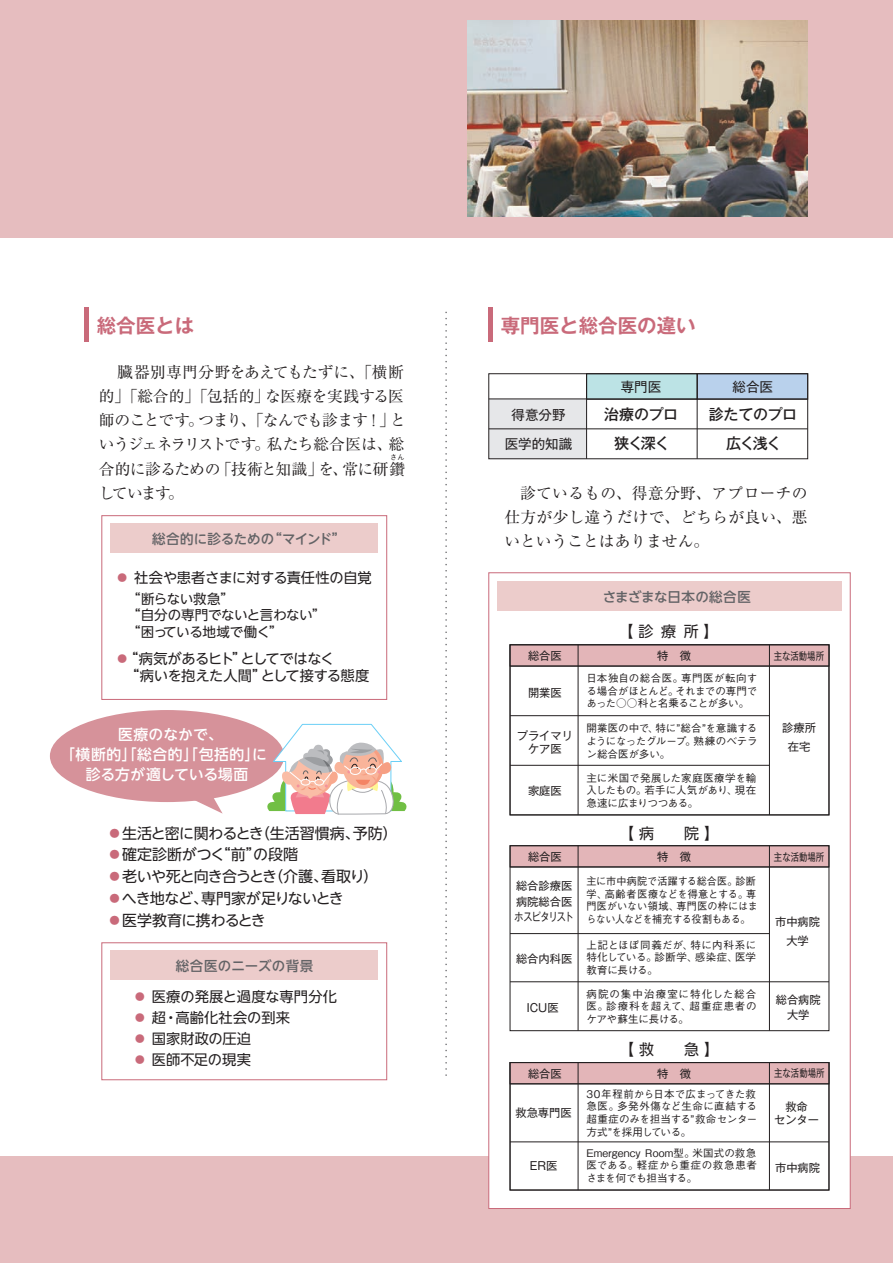
<style>
.page{position:relative;width:893px;height:1263px;background:#fff}
.page>*{position:absolute;margin:0;border:0;box-sizing:border-box;transform-origin:0 0}
.t1{font:700 19.5px "Gothic MB101 Pr 5 De";color:#c96a7a}
.t2{font:15.75px/24.2px "Ryumin Pr 5";letter-spacing:-.04em;color:#231f20}
.t3{font:15.75px/24.2px "Ryumin Pr 5";color:#231f20;text-align:justify}
.t4{font:15px "UD Shin Go NT Pro";letter-spacing:-.03em;color:#231f20}
.t5{font:15px "UD Shin Go NT Pro";letter-spacing:-.06em;color:#231f20}
.t6{font:500 15px "Gothic MB101 Pr 5";letter-spacing:-.05em;color:#231f20}
.t7{font:15px "UD Shin Go NT Pro";color:#231f20}
.t8{font:500 14.85px "UD Shin Go NT Pro";letter-spacing:.03em;color:#fff}
.t9{font:500 14.85px "UD Shin Go NT Pro";letter-spacing:-.01em;color:#fff}
.t10{font:14.25px/17.1px "UD Shin Go NT Pro";letter-spacing:-.01em;color:#231f20}
.t11{font:13.5px/16.5px "UD Shin Go NT Pro";letter-spacing:-.03em;color:#231f20}
.t12{font:500 13.5px "UD Shin Go NT Pro";letter-spacing:.005em;color:#636366}
.t13{font:13.5px "Gothic MB101 Pr 5";color:#231f20}
.t14{font:500 13.5px "UD Shin Go NT Pro";letter-spacing:.03em;color:#636366}
.t15{font:11.25px/13.5px "Gothic MB101 Pr 5";color:#231f20;text-align:center}
.t16{font:500 10.5px/12.6px "Gothic BBB Pr 5";letter-spacing:.005em;color:#231f20;text-align:justify}
.t17{font:500 10.5px/12.6px "Gothic BBB Pr 5";letter-spacing:.005em;color:#231f20;scale:.96 1}
.t18{font:10.5px "Gothic MB101 Pr 5";color:#231f20;scale:.8 1}
.t19{font:500 7.5px "Gothic BBB Pr 5";color:#231f20}
.s1{color:#c96a7a}
</style>
<div class="page">
<div style="left:101px;top:515px;width:286px;height:185px;border:1px solid #c96a7a"></div>
<div style="left:110px;top:523px;width:268px;height:30px;background:#eccccb"></div>
<div style="left:101px;top:942px;width:286px;height:138px;border:1px solid #c96a7a"></div>
<div style="left:110px;top:950px;width:268px;height:30px;background:#eccccb"></div>
<div style="left:0;top:1156px;width:893px;height:107px;background:#e6bdbf"></div>
<div style="left:488px;top:572px;width:363px;height:637px;background:#fff;border:1px solid #c96a7a"></div>
<div style="left:510px;top:846px;width:319px;height:21px;background:#e3b5b8;border:1px solid #231f20"></div>
<div style="left:510px;top:845px;width:319px;height:186px;border:1px solid #231f20"></div>
<hr style="left:769px;top:846px;width:1px;height:185px;background:#231f20">
<hr style="left:578px;top:846px;width:1px;height:185px;background:#231f20">
<hr style="left:510px;top:867px;width:319px;height:1px;background:#231f20">
<hr style="left:510px;top:933px;width:259px;height:1px;background:#231f20">
<div style="left:510px;top:645px;width:319px;height:21px;background:#e3b5b8"></div>
<div style="left:510px;top:645px;width:319px;height:170px;border:1px solid #231f20"></div>
<hr style="left:769px;top:645px;width:1px;height:170px;background:#231f20">
<hr style="left:578px;top:645px;width:1px;height:170px;background:#231f20">
<hr style="left:510px;top:666px;width:319px;height:1px;background:#231f20">
<hr style="left:510px;top:715px;width:259px;height:1px;background:#231f20">
<hr style="left:510px;top:765px;width:259px;height:1px;background:#231f20">
<div style="left:0;top:0;width:893px;height:238px;background:#e6bdbf"></div>
<svg style="left:445px;top:312px;width:2px;height:764px"></svg>
<hr style="left:489px;top:308px;width:4px;height:34px;background:#c96a7a">
<hr style="left:85px;top:308px;width:4px;height:34px;background:#c96a7a">
<img style="left:468px;top:21px;width:340px;height:195px">
<div style="left:489px;top:399px;width:98px;height:60px;background:#e6e7e9"></div>
<div style="left:510px;top:1062px;width:319px;height:22px;background:#e3b5b8"></div>
<div style="left:510px;top:1062px;width:319px;height:128px;border:1px solid #231f20"></div>
<hr style="left:769px;top:1062px;width:1px;height:128px;background:#231f20">
<hr style="left:578px;top:1062px;width:1px;height:128px;background:#231f20">
<hr style="left:510px;top:1141px;width:319px;height:1px;background:#231f20">
<hr style="left:510px;top:1083px;width:319px;height:1px;background:#231f20">
<div style="left:697px;top:374px;width:111px;height:25px;background:#b9d1ec"></div>
<div style="left:586px;top:374px;width:111px;height:25px;background:#bce3e5"></div>
<hr style="left:489px;top:399px;width:319px;height:1px;background:#231f20">
<hr style="left:586px;top:374px;width:1px;height:85px;background:#231f20">
<hr style="left:697px;top:374px;width:1px;height:85px;background:#231f20">
<hr style="left:489px;top:429px;width:319px;height:1px;background:#231f20">
<div style="left:489px;top:373px;width:319px;height:86px;border:1px solid #231f20"></div>
<div style="left:50px;top:710px;width:234px;height:92px;background:#d6929a;border-radius:50%"></div>
<svg style="left:266px;top:724px;width:141px;height:90px"></svg>
<svg style="left:180px;top:796px;width:43px;height:18px"></svg>
<div style="left:497px;top:581px;width:345px;height:30px;background:#eccccb"></div>
<hr style="left:510px;top:981px;width:319px;height:1px;background:#231f20">
<p class="t1" style="left:97px;top:309px;width:99px">総合医とは</p>
<p class="t2" style="left:99px;top:359px;width:308px;text-indent:-14px">　　臓器別専門分野をあえてもたずに、「横断的」「総合的」「包括的」な医療を実践する医師のことです。つまり、「なんでも診ます！」というジェネラリストです。私たち総合医は、総合的に診るための「技術と知識」を、常に研鑽しています。</p>
<p class="t19" style="left:390px;top:451px;width:16px">さん</p>
<p class="t12" style="left:152px;top:528px;width:195px">総合的に診るための“マインド”</p>
<p class="t10" style="left:115px;top:569px;width:258px"><span class="s1">●</span> 社会や患者さまに対する責任性の自覚</p>
<p class="t11" style="left:127px;top:590px;width:200px">“断らない救急”<br>“自分の専門でないと言わない” “困っている地域で働く”</p>
<p class="t10" style="left:115px;top:650px;width:256px"><span class="s1">●</span>“病気があるヒト”としてではなく<br>　“病いを抱えた人間”として接する態度</p>
<p class="t8" style="left:118px;top:723px;width:107px">医療のなかで、</p>
<p class="t8" style="left:60px;top:743px;width:208px">「横断的」「総合的」「包括的」に</p>
<p class="t9" style="left:86px;top:763px;width:164px">診る方が適している場面</p>
<p class="t4" style="left:107px;top:821px;width:292px"><span class="s1">●</span>生活と密に関わるとき（生活習慣病、予防）</p>
<p class="t7" style="left:107px;top:842px;width:193px"><span class="s1">●</span>確定診断がつく“前”の段階</p>
<p class="t5" style="left:107px;top:864px;width:273px"><span class="s1">●</span>老いや死と向き合うとき（介護、看取り）</p>
<p class="t5" style="left:107px;top:886px;width:238px"><span class="s1">●</span>へき地など、専門家が足りないとき</p>
<p class="t4" style="left:107px;top:908px;width:160px"><span class="s1">●</span>医学教育に携わるとき</p>
<p class="t14" style="left:176px;top:955px;width:139px">総合医のニーズの背景</p>
<p class="t10" style="left:133px;top:988px;width:206px"><span class="s1">●</span> 医療の発展と過度な専門分化</p>
<p class="t10" style="left:133px;top:1009px;width:159px"><span class="s1">●</span> 超・高齢化社会の到来</p>
<p class="t10" style="left:133px;top:1030px;width:120px"><span class="s1">●</span> 国家財政の圧迫</p>
<p class="t10" style="left:133px;top:1051px;width:120px"><span class="s1">●</span> 医師不足の現実</p>
<p class="t1" style="left:501px;top:309px;width:197px">専門医と総合医の違い</p>
<p class="t13" style="left:621px;top:376px;width:42px">専門医</p>
<p class="t13" style="left:733px;top:376px;width:42px">総合医</p>
<p class="t13" style="left:511px;top:403px;width:55px">得意分野</p>
<p class="t6" style="left:604px;top:402px;width:75px">治療のプロ</p>
<p class="t6" style="left:709px;top:402px;width:90px">診たてのプロ</p>
<p class="t13" style="left:505px;top:432px;width:69px">医学的知識</p>
<p class="t6" style="left:614px;top:431px;width:57px">狭く深く</p>
<p class="t6" style="left:726px;top:431px;width:57px">広く浅く</p>
<p class="t3" style="left:504px;top:480px;width:305px;text-indent:-16px">　　診ているもの、得意分野、アプローチの仕方が少し違うだけで、どちらが良い、悪いということはありません。</p>
<p class="t12" style="left:603px;top:586px;width:150px">さまざまな日本の総合医</p>
<p class="t4" style="left:619px;top:619px;width:101px">【 診療所 】</p>
<p class="t15" style="left:528px;top:648px;width:35px">総合医</p>
<p class="t15" style="left:657px;top:648px;width:35px">特　徴</p>
<p class="t18" style="left:774px;top:647px;width:64px">主な活動場所</p>
<p class="t15" style="left:528px;top:685px;width:35px">開業医</p>
<p class="t15" style="left:517px;top:728px;width:58px">プライマリケア医</p>
<p class="t15" style="left:528px;top:783px;width:35px">家庭医</p>
<p class="t16" style="left:586px;top:671px;width:172px">日本独自の総合医。専門医が転向する場合がほとんど。それまでの専門であった○○科と名乗ることが多い。</p>
<p class="t16" style="left:586px;top:721px;width:173px">開業医の中で、特に”総合”を意識するようになったグループ。熟練のベテラン総合医が多い。</p>
<p class="t16" style="left:586px;top:771px;width:171px">主に米国で発展した家庭医療学を輸入したもの。若手に人気があり、現在急速に広まりつつある。</p>
<p class="t4" style="left:619px;top:821px;width:101px">【 病　　院 】</p>
<p class="t15" style="left:782px;top:717px;width:35px;line-height:19.5px">診療所在宅</p>
<p class="t15" style="left:528px;top:849px;width:35px">総合医</p>
<p class="t15" style="left:657px;top:849px;width:35px">特　徴</p>
<p class="t18" style="left:774px;top:848px;width:64px">主な活動場所</p>
<p class="t15" style="left:514px;top:877px;width:61px;line-height:15.3px;text-align:left">総合診療医病院総合医ホスピタリスト</p>
<p class="t15" style="left:516px;top:951px;width:58px">総合内科医</p>
<p class="t15" style="left:527px;top:1000px;width:33px">ICU医</p>
<p class="t17" style="left:586px;top:874px;width:180px">主に市中病院で活躍する総合医。診断学、高齢者医療などを得意とする。専門医がいない領域、専門医の枠にはまらない人などを補充する役割もある。</p>
<p class="t16" style="left:586px;top:937px;width:172px">上記とほぼ同義だが、特に内科系に特化している。診断学、感染症、医学教育に長ける。</p>
<p class="t16" style="left:586px;top:986px;width:172px">病院の集中治療室に特化した総合医。診療科を超えて、超重症患者のケアや蘇生に長ける。</p>
<p class="t4" style="left:619px;top:1037px;width:101px">【 救　　急 】</p>
<p class="t15" style="left:775px;top:911px;width:46px;line-height:19.5px">市中病院大学</p>
<p class="t15" style="left:776px;top:992px;width:46px;line-height:15px">総合病院大学</p>
<p class="t15" style="left:528px;top:1066px;width:35px">総合医</p>
<p class="t15" style="left:657px;top:1066px;width:35px">特　徴</p>
<p class="t18" style="left:774px;top:1064px;width:64px">主な活動場所</p>
<p class="t15" style="left:515px;top:1105px;width:58px">救急専門医</p>
<p class="t15" style="left:530px;top:1158px;width:29px">ER医</p>
<p class="t16" style="left:586px;top:1087px;width:172px">30年程前から日本で広まってきた救急医。多発外傷など生命に直結する超重症のみを担当する”救命センター方式”を採用している。</p>
<p class="t16" style="left:586px;top:1146px;width:172px">Emergency Room型。米国式の救急医である。軽症から重症の救急患者さまを何でも担当する。</p>
<p class="t15" style="left:774px;top:1099px;width:46px">救命<br>センター</p>
<p class="t15" style="left:775px;top:1160px;width:46px">市中病院</p>
</div>
